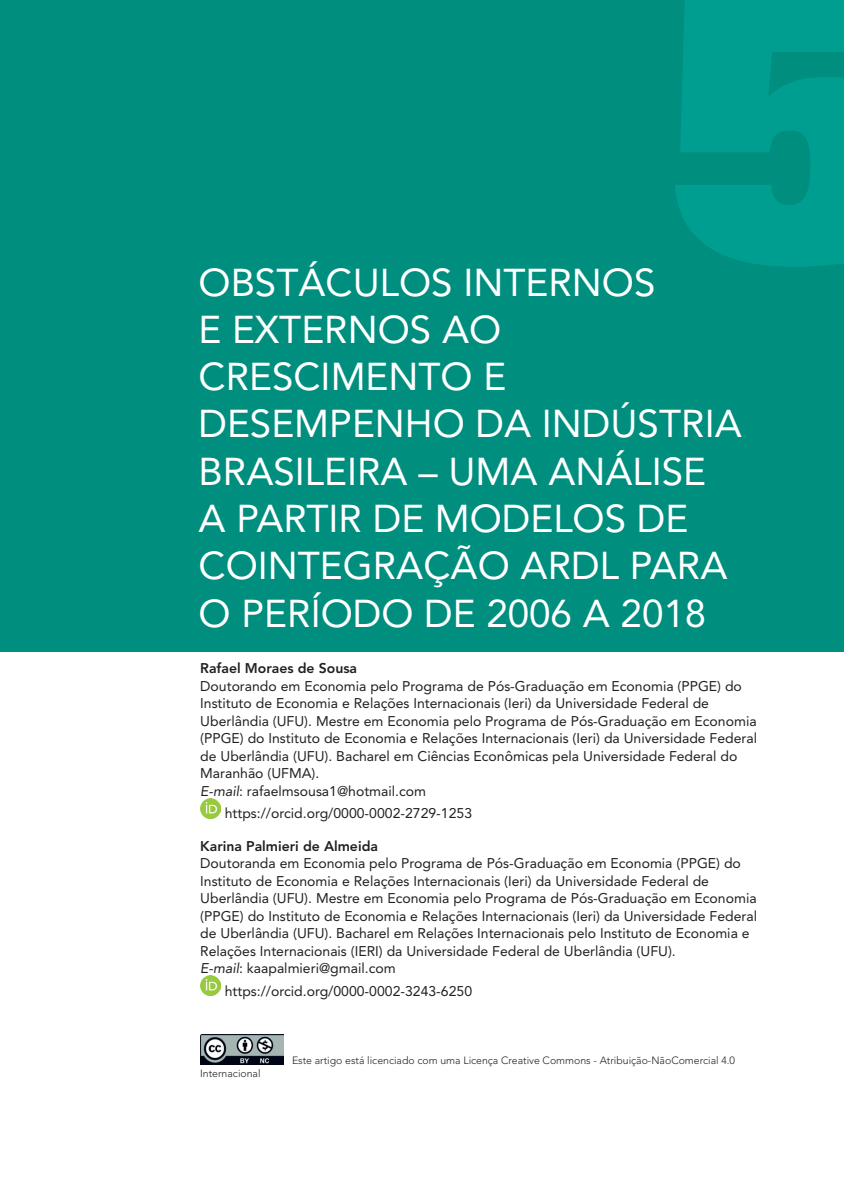
<style>
.page{position:relative;width:844px;height:1191px;background:#fff}
.page>*{position:absolute;margin:0;border:0;box-sizing:border-box;transform-origin:0 0}
.t1{font:38.5px/47.2px "Avenir";color:#fff}
.t2{font:14px/17.5px "Avenir";color:#231f20}
.t3{font:800 14px "Avenir";color:#231f20}
.t4{font:300 10.5px "Avenir";color:#231f20}
.s1{font-style:italic}
</style>
<div class="page">
<div style="left:0;top:0;width:843px;height:651px;background:#008e7f"></div>
<img style="left:201px;top:798px;width:20px;height:20px">
<img style="left:201px;top:975px;width:20px;height:20px">
<img style="left:200px;top:1034px;width:84px;height:30px">
<svg style="left:675px;top:0;width:168px;height:267px;fill:#009d91"></svg>
<h1 class="t1" style="left:198px;top:259px;width:544px">OBSTÁCULOS INTERNOS<br>E EXTERNOS AO<br>CRESCIMENTO E<br>DESEMPENHO DA INDÚSTRIA<br>BRASILEIRA – UMA ANÁLISE<br>A PARTIR DE MODELOS DE<br>COINTEGRAÇÃO ARDL PARA<br>O PERÍODO DE 2006 A 2018</h1>
<p class="t3" style="left:200px;top:660px;width:158px">Rafael Moraes de Sousa</p>
<p class="t2" style="left:200px;top:677px;width:558px">Doutorando em Economia pelo Programa de Pós-Graduação em Economia (PPGE) do Instituto de Economia e Relações Internacionais (Ieri) da Universidade Federal de Uberlândia (UFU). Mestre em Economia pelo Programa de Pós-Graduação em Economia (PPGE) do Instituto de Economia e Relações Internacionais (Ieri) da Universidade Federal de Uberlândia (UFU). Bacharel em Ciências Econômicas pela Universidade Federal do Maranhão (UFMA).<br><span class="s1">E-mail</span>: rafaelmsousa1@hotmail.com</p>
<p class="t2" style="left:225px;top:804px;width:249px">https://orcid.org/0000-0002-2729-1253</p>
<p class="t3" style="left:200px;top:837px;width:179px">Karina Palmieri de Almeida</p>
<p class="t2" style="left:200px;top:854px;width:558px">Doutoranda em Economia pelo Programa de Pós-Graduação em Economia (PPGE) do Instituto de Economia e Relações Internacionais (Ieri) da Universidade Federal de Uberlândia (UFU). Mestre em Economia pelo Programa de Pós-Graduação em Economia (PPGE) do Instituto de Economia e Relações Internacionais (Ieri) da Universidade Federal de Uberlândia (UFU). Bacharel em Relações Internacionais pelo Instituto de Economia e Relações Internacionais (IERI) da Universidade Federal de Uberlândia (UFU).<br><span class="s1">E-mail</span>: kaapalmieri@gmail.com</p>
<p class="t2" style="left:225px;top:982px;width:249px">https://orcid.org/0000-0002-3243-6250</p>
<p class="t4" style="left:200px;top:1067px;width:62px">Internacional</p>
<p class="t4" style="left:292px;top:1054px;width:444px">Este artigo está licenciado com uma Licença Creative Commons - Atribuição-NãoComercial 4.0</p>
</div>
